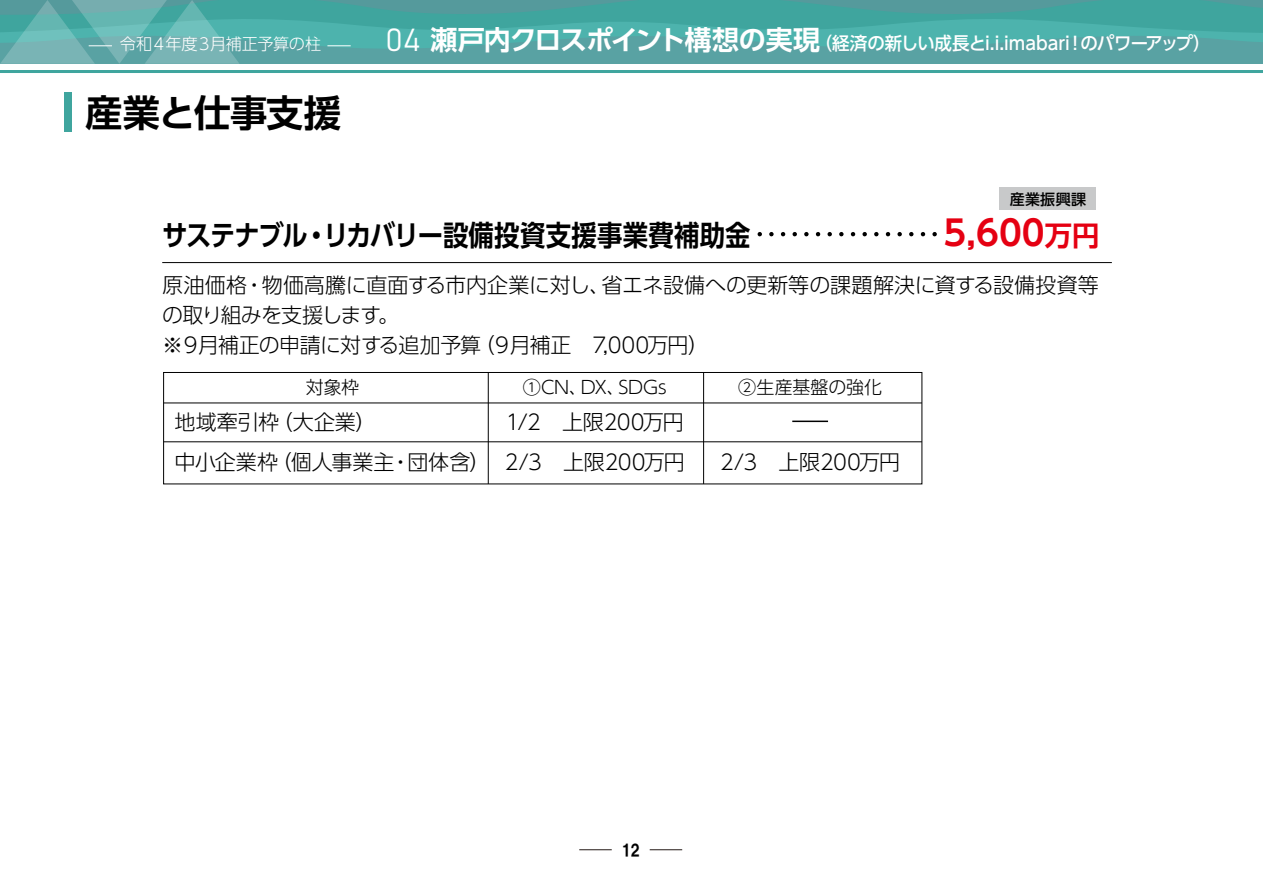
<style>
.page{position:relative;width:1263px;height:893px;background:#fff}
.page>*{position:absolute;margin:0;border:0;box-sizing:border-box;transform-origin:0 0}
.t1{font:700 37.35px "UD Shin Go Pro De";letter-spacing:-.03em;color:#000}
.t2{font:700 34.65px "UD Shin Go Pro De";color:#e50012}
.t3{font:700 28.5px "UD Shin Go Pro De";letter-spacing:.005em;color:#000;scale:.89 1}
.t4{font:300 21px/30px "UD Shin Go Pro";letter-spacing:-.015em;color:#000}
.t5{font:500 18px "UD Shin Go Pro";letter-spacing:-.02em;color:#fff}
.t6{font:300 18px "UD Shin Go Pro";letter-spacing:-.01em;color:#000}
.t7{font:300 16.2px "UD Shin Go Pro";letter-spacing:-.03em;color:#fff}
.t8{font:16.05px "HGP Soei Kakugothic UB";color:#000}
.t9{font:500 15px "UD Shin Go Pro";letter-spacing:.025em;color:#000}
.s1{font-family:"Bahnschrift";font-weight:400;font-size:31.5px}
.s2{font-family:"UD Shin Go Pro De";font-weight:700;font-size:27px}
.s3{font-size:27.3px}
</style>
<div class="page">
<hr style="left:579px;top:849px;width:33px;height:1px;background:#231815">
<hr style="left:650px;top:849px;width:32px;height:1px;background:#231815">
<hr style="left:0;top:70px;width:1263px;height:3px;background:#3fa59e">
<svg style="left:0;top:0;width:1263px;height:64px;background:#51a8a5"></svg>
<div style="left:1000px;top:188px;width:96px;height:22px;background:#c8c9ca"></div>
<svg style="left:771px;top:232px;width:155px;height:4px"></svg>
<hr style="left:162px;top:262px;width:950px;height:1px;background:#000">
<div style="left:64px;top:92px;width:8px;height:40px;background:#3fa59e"></div>
<div style="left:163px;top:372px;width:759px;height:112px;border:1px solid #000"></div>
<hr style="left:164px;top:403px;width:758px;height:1px;background:#000">
<hr style="left:488px;top:372px;width:1px;height:112px;background:#000">
<hr style="left:164px;top:442px;width:758px;height:1px;background:#000">
<hr style="left:703px;top:372px;width:1px;height:112px;background:#000">
<hr style="left:792px;top:421px;width:36px;height:1px;background:#000">
<p class="t7" style="left:120px;top:31px;width:203px">令和４年度３月補正予算の柱</p>
<p class="t5" style="left:385px;top:28px;width:826px"><span class="s1">04</span> <span class="s2">瀬戸内クロスポイント構想の実現</span>（経済の新しい成長とi.i.imabari！のパワーアップ）</p>
<h1 class="t1" style="left:85px;top:83px;width:257px">産業と仕事支援</h1>
<p class="t9" style="left:1010px;top:187px;width:78px">産業振興課</p>
<h2 class="t2" style="left:943px;top:205px;width:157px">5,600<span class="s3">万円</span></h2>
<p class="t4" style="left:162px;top:269px;width:938px">原油価格・物価高騰に直面する市内企業に対し、省エネ設備への更新等の課題解決に資する設備投資等の取り組みを支援します。<br>※９月補正の申請に対する追加予算（９月補正　7,000万円）</p>
<p class="t6" style="left:306px;top:372px;width:55px">対象枠</p>
<p class="t4" style="left:175px;top:406px;width:204px">地域牽引枠（大企業）</p>
<h3 class="t3" style="left:162px;top:212px;width:662px">サステナブル・リカバリー設備投資支援事業費補助金</h3>
<p class="t6" style="left:523px;top:372px;width:145px">①CN、DX、SDGs</p>
<p class="t4" style="left:506px;top:406px;width:179px">1/2　上限200万円</p>
<p class="t6" style="left:738px;top:372px;width:145px">②生産基盤の強化</p>
<p class="t4" style="left:175px;top:447px;width:512px">中小企業枠（個人事業主・団体含） 2/3　上限200万円</p>
<p class="t4" style="left:720px;top:447px;width:181px">2/3　上限200万円</p>
<p class="t8" style="left:621px;top:842px;width:20px">12</p>
</div>
